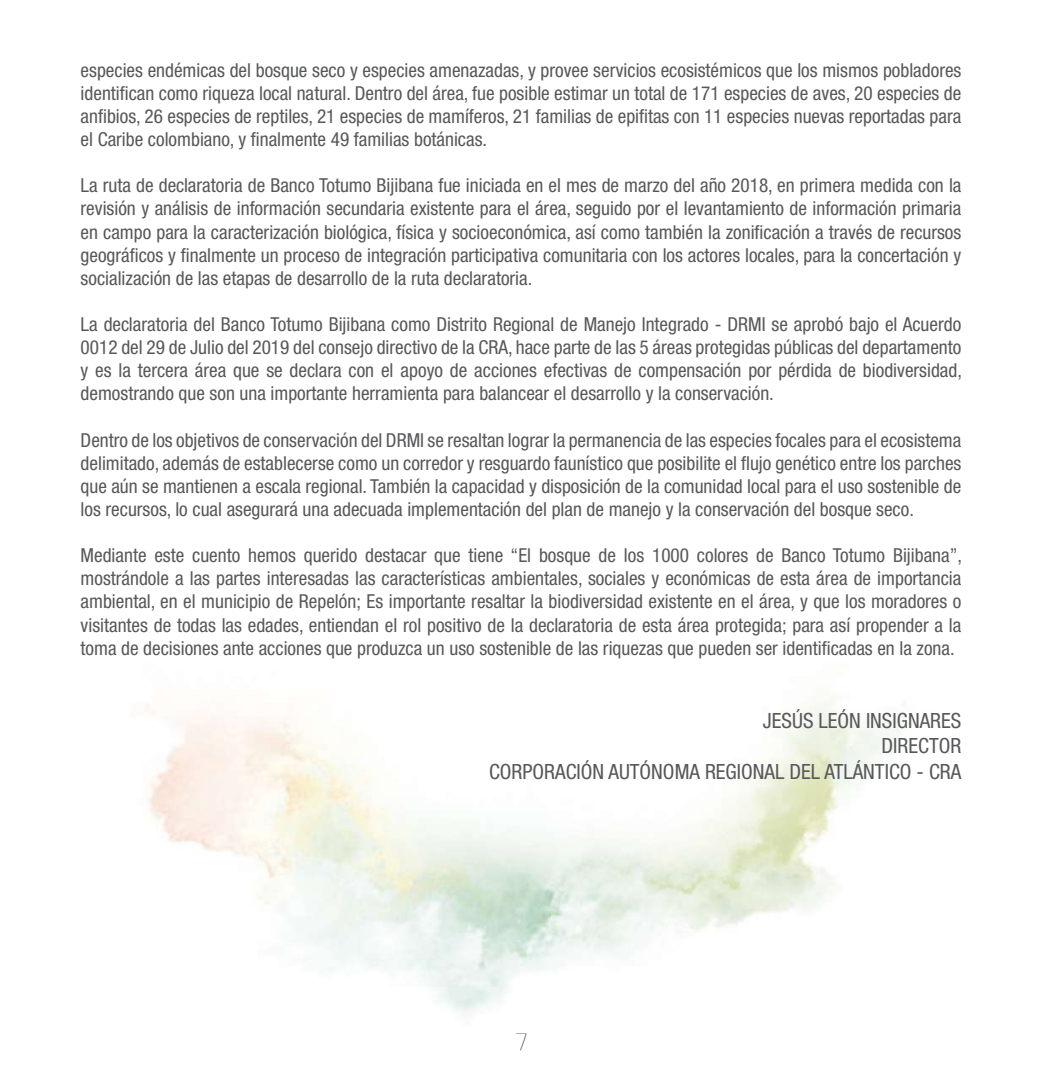
<style>
.page{position:relative;width:1042px;height:1092px;background:#fff}
.page>*{position:absolute;margin:0;border:0;box-sizing:border-box;transform-origin:0 0}
.t1{font:condensed 21px/25.2px "Helvetica Neue LT Std";color:#57585a;text-align:right}
.t2{font:condensed 19.25px/23.1px "Helvetica Neue LT Std";color:#57585a;text-align:justify}
.t3{font:14px "Beholder Beholder";color:#231f20}
</style>
<div class="page">
<p class="t2" style="left:81px;top:58px;width:882px">especies endémicas del bosque seco y especies amenazadas, y provee servicios ecosistémicos que los mismos pobladores identifican como riqueza local natural. Dentro del área, fue posible estimar un total de 171 especies de aves, 20 especies de anfibios, 26 especies de reptiles, 21 especies de mamíferos, 21 familias de epifitas con 11 especies nuevas reportadas para el Caribe colombiano, y finalmente 49 familias botánicas.</p>
<p class="t2" style="left:81px;top:174px;width:882px">La ruta de declaratoria de Banco Totumo Bijibana fue iniciada en el mes de marzo del año 2018, en primera medida con la revisión y análisis de información secundaria existente para el área, seguido por el levantamiento de información primaria en campo para la caracterización biológica, física y socioeconómica, así como también la zonificación a través de recursos geográficos y finalmente un proceso de integración participativa comunitaria con los actores locales, para la concertación y socialización de las etapas de desarrollo de la ruta declaratoria.</p>
<p class="t2" style="left:81px;top:312px;width:883px">La declaratoria del Banco Totumo Bijibana como Distrito Regional de Manejo Integrado - DRMI se aprobó bajo el Acuerdo 0012 del 29 de Julio del 2019 del consejo directivo de la CRA, hace parte de las 5 áreas protegidas públicas del departamento y es la tercera área que se declara con el apoyo de acciones efectivas de compensación por pérdida de biodiversidad, demostrando que son una importante herramienta para balancear el desarrollo y la conservación.</p>
<p class="t2" style="left:81px;top:428px;width:882px">Dentro de los objetivos de conservación del DRMI se resaltan lograr la permanencia de las especies focales para el ecosistema delimitado, además de establecerse como un corredor y resguardo faunístico que posibilite el flujo genético entre los parches que aún se mantienen a escala regional. También la capacidad y disposición de la comunidad local para el uso sostenible de los recursos, lo cual asegurará una adecuada implementación del plan de manejo y la conservación del bosque seco.</p>
<p class="t2" style="left:81px;top:543px;width:883px">Mediante este cuento hemos querido destacar que tiene “El bosque de los 1000 colores de Banco Totumo Bijibana”, mostrándole a las partes interesadas las características ambientales, sociales y económicas de esta área de importancia ambiental, en el municipio de Repelón; Es importante resaltar la biodiversidad existente en el área, y que los moradores o visitantes de todas las edades, entiendan el rol positivo de la declaratoria de esta área protegida; para así propender a la toma de decisiones ante acciones que produzca un uso sostenible de las riquezas que pueden ser identificadas en la zona.</p>
<p class="t1" style="left:489px;top:708px;width:474px">JESÚS LEÓN INSIGNARES<br>DIRECTOR<br>CORPORACIÓN AUTÓNOMA REGIONAL DEL ATLÁNTICO - CRA</p>
<p class="t3" style="left:515px;top:1029px;width:12px">7</p>
</div>
